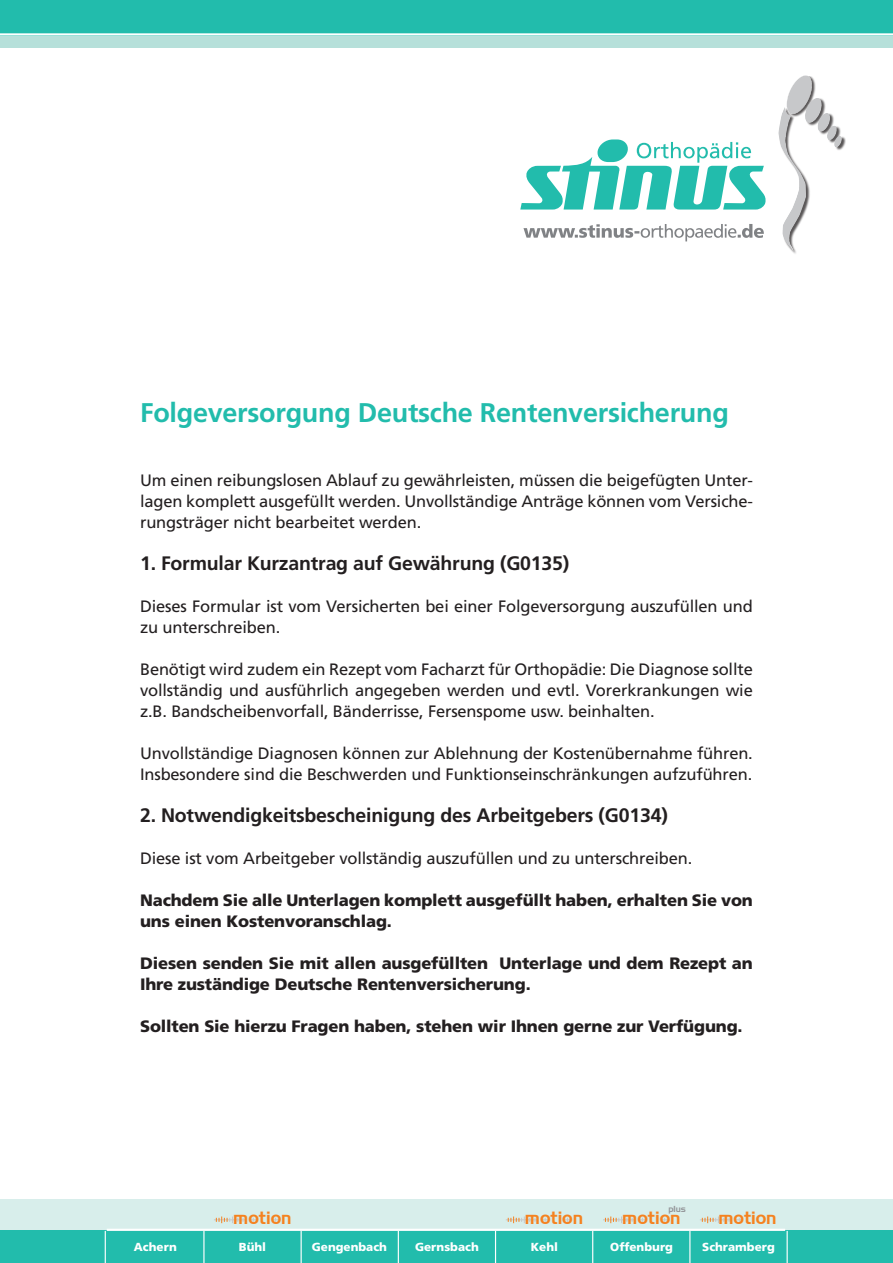
<style>
.page{position:relative;width:893px;height:1263px;background:#fff}
.page>*{position:absolute;margin:0;border:0;box-sizing:border-box;transform-origin:0 0}
.t1{font:700 27px "Frutiger";letter-spacing:-.01em;color:#22bcac}
.t2{font:700 19.5px "Frutiger";letter-spacing:-.01em;color:#231f20}
.t3{font:17.25px "Handel Gothic BT";color:#f58220}
.t4{font:16.5px/21px "Frutiger";letter-spacing:-.01em;color:#231f20;text-align:justify}
.t5{font:900 16.5px/21px "Frutiger";letter-spacing:-.01em;color:#231f20}
.t6{font:900 11.7px "Frutiger";color:#fff}
.t7{font:8.55px "Handel Gothic BT";color:#939598}
</style>
<div class="page">
<svg style="left:523px;top:224px;width:241px;height:17px"></svg>
<div style="left:0;top:15px;width:893px;height:33px;background:#b6e0da"></div>
<svg style="left:520px;top:139px;width:246px;height:71px"></svg>
<div style="left:0;top:0;width:893px;height:35px;background:#22bcac"></div>
<hr style="left:0;top:33px;width:893px;height:3px;background:#fff">
<div style="left:0;top:1200px;width:893px;height:50px;background:#d8eeeb"></div>
<div style="left:0;top:1231px;width:893px;height:32px;background:#22bcac"></div>
<hr style="left:301px;top:1231px;width:1px;height:32px;background:#fff">
<hr style="left:203px;top:1231px;width:2px;height:32px;background:#fff">
<hr style="left:105px;top:1231px;width:1px;height:32px;background:#fff">
<hr style="left:787px;top:1231px;width:1px;height:32px;background:#fff">
<hr style="left:398px;top:1231px;width:1px;height:32px;background:#fff">
<hr style="left:495px;top:1231px;width:1px;height:32px;background:#fff">
<hr style="left:592px;top:1231px;width:1px;height:32px;background:#fff">
<hr style="left:689px;top:1231px;width:1px;height:32px;background:#fff">
<svg style="left:272px;top:1218px;width:7px;height:4px"></svg>
<svg style="left:214px;top:1216px;width:43px;height:7px"></svg>
<svg style="left:564px;top:1218px;width:7px;height:4px"></svg>
<svg style="left:506px;top:1216px;width:43px;height:7px"></svg>
<svg style="left:661px;top:1218px;width:7px;height:4px"></svg>
<svg style="left:603px;top:1216px;width:43px;height:7px"></svg>
<svg style="left:700px;top:1216px;width:43px;height:7px"></svg>
<hr style="left:107px;top:1229px;width:678px;height:2px;background:#fff">
<div style="left:779px;top:76px;width:67px;height:178px;background:#231f20;opacity:.75"></div>
<svg style="left:787px;top:75px;width:29px;height:39px"></svg>
<h1 class="t1" style="left:140px;top:397px;width:590px">Folgeversorgung Deutsche Rentenversicherung</h1>
<p class="t4" style="left:140px;top:470px;width:614px">Um einen reibungslosen Ablauf zu gewährleisten, müssen die beigefügten Unter&shy;lagen komplett ausgefüllt werden. Unvollständige Anträge können vom Versiche&shy;rungsträger nicht bearbeitet werden.</p>
<p class="t2" style="left:140px;top:552px;width:431px">1. Formular Kurzantrag auf Gewährung (G0135)</p>
<p class="t4" style="left:140px;top:596px;width:614px">Dieses Formular ist vom Versicherten bei einer Folgeversorgung auszufüllen und zu unterschreiben.</p>
<p class="t4" style="left:140px;top:659px;width:614px">Benötigt wird zudem ein Rezept vom Facharzt für Orthopädie: Die Diagnose sollte vollständig und ausführlich angegeben werden und evtl. Vorerkrankungen wie z.B. Bandscheibenvorfall, Bänderrisse, Fersenspome usw. beinhalten.</p>
<p class="t4" style="left:140px;top:743px;width:614px">Unvollständige Diagnosen können zur Ablehnung der Kostenübernahme führen.<br>Insbesondere sind die Beschwerden und Funktionseinschränkungen aufzuführen.</p>
<p class="t2" style="left:140px;top:804px;width:529px">2. Notwendigkeitsbescheinigung des Arbeitgebers (G0134)</p>
<p class="t4" style="left:140px;top:848px;width:554px">Diese ist vom Arbeitgeber vollständig auszufüllen und zu unterschreiben.</p>
<p class="t5" style="left:140px;top:890px;width:614px">Nachdem Sie alle Unterlagen komplett ausgefüllt haben, erhalten Sie von uns einen Kostenvoranschlag.</p>
<p class="t5" style="left:140px;top:953px;width:614px">Diesen senden Sie mit allen ausgefüllten Unterlage und dem Rezept an<br>Ihre zuständige Deutsche Rentenversicherung.</p>
<p class="t5" style="left:140px;top:1016px;width:604px">Sollten Sie hierzu Fragen haben, stehen wir Ihnen gerne zur Verfügung.</p>
<p class="t7" style="left:668px;top:1204px;width:19px">plus</p>
<p class="t3" style="left:233px;top:1207px;width:60px">motion</p>
<p class="t3" style="left:525px;top:1207px;width:60px">motion</p>
<p class="t3" style="left:622px;top:1207px;width:60px">motion</p>
<p class="t3" style="left:718px;top:1207px;width:60px">motion</p>
<p class="t6" style="left:134px;top:1239px;width:45px">Achern</p>
<p class="t6" style="left:239px;top:1239px;width:29px">Bühl</p>
<p class="t6" style="left:312px;top:1239px;width:77px">Gengenbach</p>
<p class="t6" style="left:415px;top:1239px;width:65px">Gernsbach</p>
<p class="t6" style="left:531px;top:1239px;width:29px">Kehl</p>
<p class="t6" style="left:610px;top:1239px;width:64px">Offenburg</p>
<p class="t6" style="left:702px;top:1239px;width:74px">Schramberg</p>
</div>
